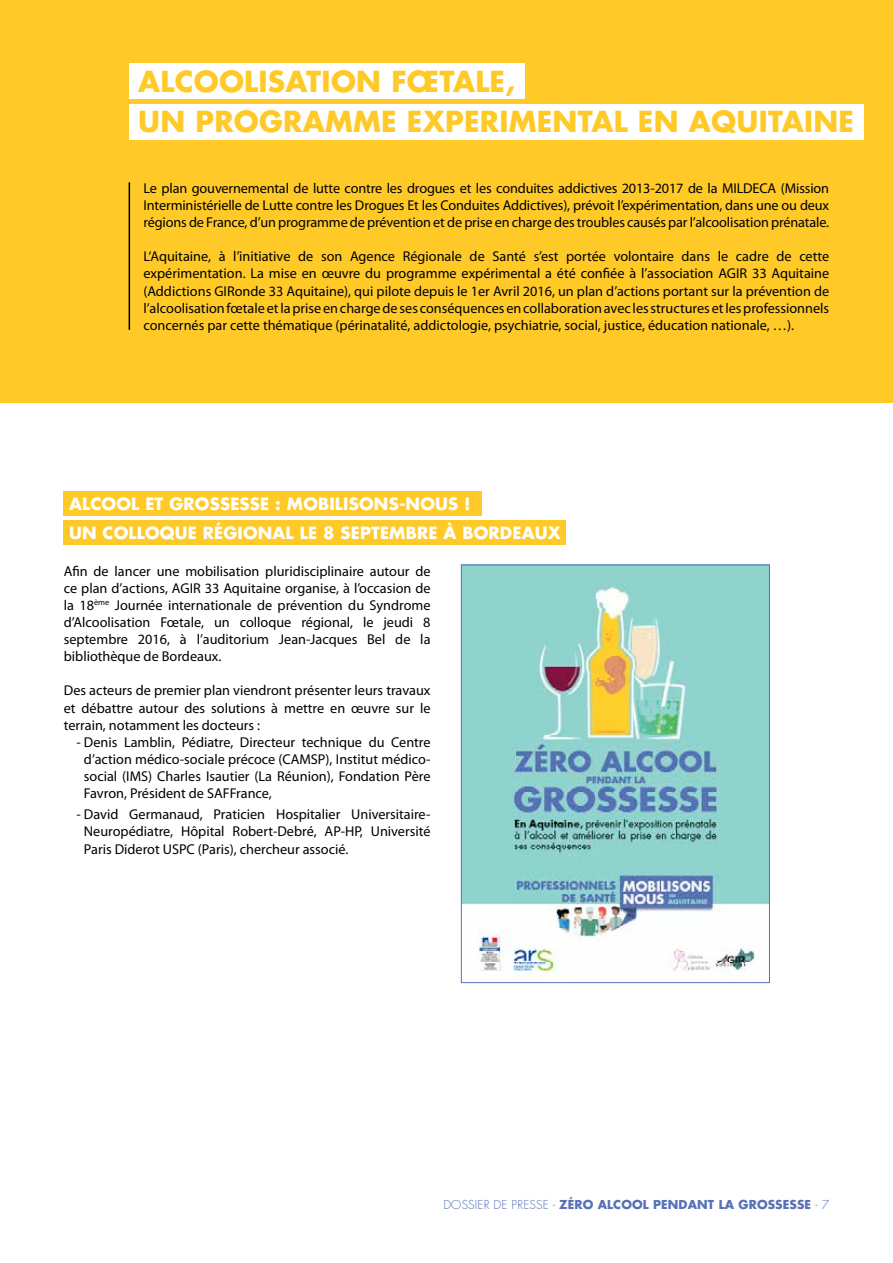
<style>
.page{position:relative;width:893px;height:1263px;background:#fff}
.page>*{position:absolute;margin:0;border:0;box-sizing:border-box;transform-origin:0 0}
.t1{font:700 28.2px/40.3px "Futura Std";letter-spacing:.01em;color:#ffca28}
.t2{font:700 16.5px/28.7px "Futura Std";letter-spacing:.01em;color:#fff}
.t3{font:14.25px/17.1px "Myriad Pro";color:#000;text-align:justify}
.t4{font:700 12px "Futura Std";letter-spacing:.01em;color:#5771b7}
.s1{font-weight:300}
</style>
<div class="page">
<div style="left:0;top:0;width:893px;height:402px;background:#ffca28"></div>
<div style="left:0;top:0;width:893px;height:403px;border:2px solid #ffca28"></div>
<div style="left:129px;top:64px;width:395px;height:35px;background:#fff"></div>
<div style="left:129px;top:104px;width:734px;height:35px;background:#fff"></div>
<hr style="left:129px;top:182px;width:1px;height:148px;background:#000">
<div style="left:64px;top:491px;width:418px;height:25px;background:#ffca28"></div>
<div style="left:64px;top:520px;width:502px;height:24px;background:#ffca28"></div>
<img style="left:463px;top:567px;width:305px;height:412px">
<div style="left:461px;top:565px;width:309px;height:418px;border:1px solid #5771b7"></div>
<h1 class="t1" style="left:138px;top:61px;width:717px">ALCOOLISATION FŒTALE,<br>UN PROGRAMME EXPERIMENTAL EN AQUITAINE</h1>
<p class="t3" style="left:144px;top:179px;width:687px">Le plan gouvernemental de lutte contre les drogues et les conduites addictives 2013-2017 de la MILDECA (Mission Interministérielle de Lutte contre les Drogues Et les Conduites Addictives), prévoit l’expérimentation, dans une ou deux régions de France, d’un programme de prévention et de prise en charge des troubles causés par l’alcoolisation prénatale.</p>
<p class="t3" style="left:144px;top:248px;width:687px">L‘Aquitaine, à l’initiative de son Agence Régionale de Santé s’est portée volontaire dans le cadre de cette expérimentation. La mise en œuvre du programme expérimental a été confiée à l’association AGIR 33 Aquitaine (Addictions GIRonde 33 Aquitaine), qui pilote depuis le 1er Avril 2016, un plan d’actions portant sur la prévention de l’alcoolisation fœtale et la prise en charge de ses conséquences en collaboration avec les structures et les professionnels concernés par cette thématique (périnatalité, addictologie, psychiatrie, social, justice, éducation nationale, …).</p>
<p class="t2" style="left:69px;top:489px;width:493px">ALCOOL ET GROSSESSE : MOBILISONS-NOUS !<br>UN COLLOQUE RÉGIONAL LE 8 SEPTEMBRE À BORDEAUX</p>
<p class="t3" style="left:64px;top:562px;width:368px">Afin de lancer une mobilisation pluridisciplinaire autour de ce plan d’actions, AGIR 33 Aquitaine organise, à l’occasion de la 18<sup>ème</sup> Journée internationale de prévention du Syndrome d’Alcoolisation Fœtale, un colloque régional, le jeudi 8 septembre 2016, à l’auditorium Jean-Jacques Bel de la bibliothèque de Bordeaux.</p>
<p class="t3" style="left:64px;top:682px;width:368px">Des acteurs de premier plan viendront présenter leurs travaux et débattre autour des solutions à mettre en œuvre sur le terrain, notamment les docteurs :</p>
<p class="t3" style="left:84px;top:733px;width:348px;text-indent:-7px">- Denis Lamblin, Pédiatre, Directeur technique du Centre d’action médico-sociale précoce (CAMSP), Institut médico&shy;social (IMS) Charles Isautier (La Réunion), Fondation Père Favron, Président de SAFFrance,</p>
<p class="t3" style="left:84px;top:806px;width:348px;text-indent:-7px">- David Germanaud, Praticien Hospitalier Universitaire-Neuropédiatre, Hôpital Robert-Debré, AP-HP, Université Paris Diderot USPC (Paris), chercheur associé.</p>
<p class="t4" style="left:443px;top:1196px;width:387px"><span class="s1">DOSSIER DE PRESSE -</span> ZÉRO ALCOOL PENDANT LA GROSSESSE <span class="s1">- 7</span></p>
</div>
